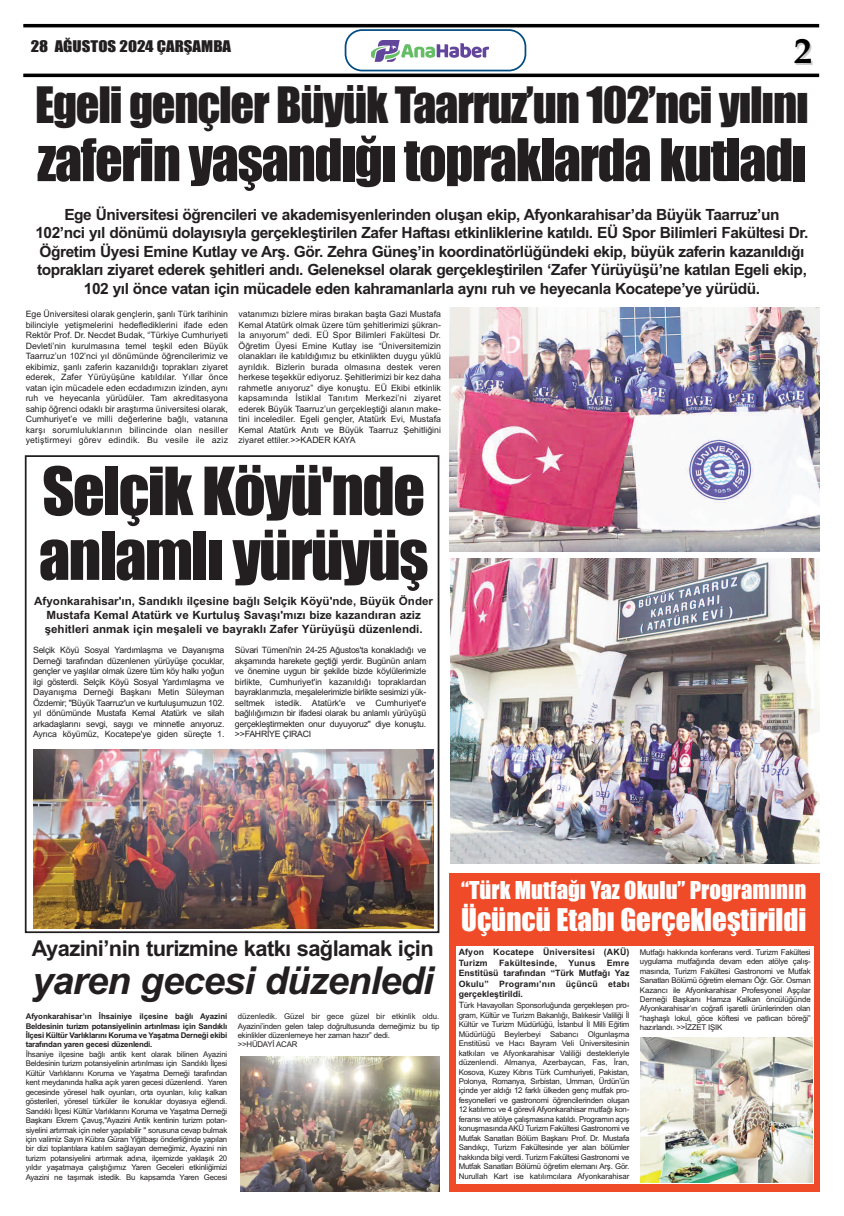
<style>
.page{position:relative;width:844px;height:1216px;background:#fff}
.page>*{position:absolute;margin:0;border:0;box-sizing:border-box;transform-origin:0 0}
.t1{font:61.25px/64.8px "Impact";letter-spacing:-.025em;color:#231f20}
.t2{font:54.25px "Impact";letter-spacing:-.025em;color:#231f20}
.t3{font:46.38px "Impact";letter-spacing:-.025em;color:#231f20}
.t4{font:italic 700 38.5px "Arial";letter-spacing:-.03em;color:#231f20}
.t5{font:700 36.57px "Palatino";color:#000}
.t6{font:28.88px "Impact";color:#fff}
.t7{font:22.75px "Impact";color:#fff}
.t8{font:700 21.88px "Arial";letter-spacing:-.03em;color:#231f20}
.t9{font:700 15.49px/18.6px "Arial";letter-spacing:-.03em;color:#231f20;text-align:center}
.t10{font:14.88px "Impact";color:#231f20;scale:1.13 1}
.t11{font:700 11.38px/13.7px "Arial";color:#231f20;text-align:center}
.t12{font:8.75px/10.5px "Arial";letter-spacing:-.015em;color:#231f20;text-align:justify}
.t13{font:700 8.75px/10.5px "Arial";letter-spacing:.02em;color:#231f20}
.t14{font:7.88px/9.5px "Arial";letter-spacing:-.03em;color:#231f20;text-align:justify}
.t15{font:700 7.88px/9.5px "Arial";letter-spacing:-.03em;color:#231f20;text-align:justify}
.s1{font-size:8.75px}
</style>
<div class="page">
<hr style="left:23px;top:74px;width:796px;height:3px;background:#000">
<svg style="left:344px;top:29px;width:182px;height:42px"></svg>
<img style="left:371px;top:37px;width:117px;height:26px">
<hr style="left:23px;top:24px;width:796px;height:3px;background:#000">
<img style="left:450px;top:308px;width:369px;height:243px">
<img style="left:450px;top:558px;width:369px;height:305px">
<div style="left:25px;top:455px;width:414px;height:478px;border:2px solid #231f20"></div>
<img style="left:33px;top:749px;width:400px;height:179px">
<div style="left:449px;top:872px;width:370px;height:319px;background:#f04b28"></div>
<div style="left:456px;top:946px;width:357px;height:237px;background:#fff"></div>
<img style="left:640px;top:1037px;width:172px;height:145px">
<img style="left:240px;top:1056px;width:199px;height:135px">
<h3 class="t10" style="left:31px;top:38px;width:179px">28 AĞUSTOS 2024 ÇARŞAMBA</h3>
<h3 class="t5" style="left:793px;top:29px;width:20px">2</h3>
<h3 class="t3" style="left:35px;top:80px;width:775px">Egeli gençler Büyük Taarruz’un 102’nci yılını</h3>
<h2 class="t2" style="left:37px;top:131px;width:770px">zaferin yaşandığı topraklarda kutladı</h2>
<p class="t9" style="left:35px;top:205px;width:774px">Ege Üniversitesi öğrencileri ve akademisyenlerinden oluşan ekip, Afyonkarahisar’da Büyük Taarruz’un<br>102’nci yıl dönümü dolayısıyla gerçekleştirilen Zafer Haftası etkinliklerine katıldı. EÜ Spor Bilimleri Fakültesi Dr.<br>Öğretim Üyesi Emine Kutlay ve Arş. Gör. Zehra Güneş’in koordinatörlüğündeki ekip, büyük zaferin kazanıldığı toprakları ziyaret ederek şehitleri andı. Geleneksel olarak gerçekleştirilen ‘Zafer Yürüyüşü’ne katılan Egeli ekip, 102 yıl önce vatan için mücadele eden kahramanlarla aynı ruh ve heyecanla Kocatepe’ye yürüdü.</p>
<p class="t12" style="left:26px;top:309px;width:204px">Ege Üniversitesi olarak gençlerin, şanlı Türk tarihinin bilinciyle yetişmelerini hedeflediklerini ifade eden Rektör Prof. Dr. Necdet Budak, “Türkiye Cumhuriyeti Devleti’nin kurulmasına temel teşkil eden Büyük Taarruz’un 102’nci yıl dönümünde öğrencilerimiz ve ekibimiz, şanlı zaferin kazanıldığı toprakları ziyaret ederek, Zafer Yürüyüşüne katıldılar. Yıllar önce vatan için mücadele eden ecdadımızın izinden, aynı ruh ve heyecanla yürüdüler. Tam akreditasyona sahip öğrenci odaklı bir araştırma üniversitesi olarak, Cumhuriyet’e ve milli değerlerine bağlı, vatanına karşı sorumluluklarının bilincinde olan nesiller yetiştirmeyi görev edindik. Bu vesile ile aziz</p>
<p class="t12" style="left:238px;top:309px;width:204px">vatanımızı bizlere miras bırakan başta Gazi Mustafa Kemal Atatürk olmak üzere tüm şehitlerimizi şükran&shy;la anıyorum” dedi. EÜ Spor Bilimleri Fakültesi Dr.<br>Öğretim Üyesi Emine Kutlay ise “Üniversitemizin olanakları ile katıldığımız bu etkinlikten duygu yüklü ayrıldık. Bizlerin burada olmasına destek veren herkese teşekkür ediyoruz. Şehitlerimizi bir kez daha rahmetle anıyoruz” diye konuştu. EÜ Ekibi etkinlik kapsamında İstiklal Tanıtım Merkezi’ni ziyaret ederek Büyük Taarruz’un gerçekleştiği alanın make&shy;tini incelediler. Egeli gençler, Atatürk Evi, Mustafa Kemal Atatürk Anıtı ve Büyük Taarruz Şehitliğini ziyaret ettiler.&gt;&gt;KADER KAYA</p>
<h1 class="t1" style="left:39px;top:461px;width:391px">Selçik Köyü'nde anlamlı yürüyüş</h1>
<h3 class="t11" style="left:34px;top:594px;width:400px">Afyonkarahisar'ın, Sandıklı ilçesine bağlı Selçik Köyü'nde, Büyük Önder<br>Mustafa Kemal Atatürk ve Kurtuluş Savaşı'mızı bize kazandıran aziz şehitleri anmak için meşaleli ve bayraklı Zafer Yürüyüşü düzenlendi.</h3>
<p class="t12" style="left:33px;top:645px;width:193px">Selçik Köyü Sosyal Yardımlaşma ve Dayanışma Derneği tarafından düzenlenen yürüyüşe çocuklar, gençler ve yaşlılar olmak üzere tüm köy halkı yoğun ilgi gösterdi. Selçik Köyü Sosyal Yardımlaşma ve Dayanışma Derneği Başkanı Metin Süleyman Özdemir; "Büyük Taarruz'un ve kurtuluşumuzun 102. yıl dönümünde Mustafa Kemal Atatürk ve silah arkadaşlarını sevgi, saygı ve minnetle anıyoruz.<br>Ayrıca köyümüz, Kocatepe'ye giden süreçte 1.</p>
<p class="t12" style="left:235px;top:645px;width:193px">Süvari Tümeni'nin 24-25 Ağustos'ta konakladığı ve akşamında harekete geçtiği yerdir. Bugünün anlam ve önemine uygun bir şekilde bizde köylülerimizle birlikte, Cumhuriyet'in kazanıldığı topraklardan bayraklarımızla, meşalelerimizle birlikte sesimizi yük&shy;seltmek istedik. Atatürk'e ve Cumhuriyet'e bağlılığımızın bir ifadesi olarak bu anlamlı yürüyüşü gerçekleştirmekten onur duyuyoruz" diye konuştu. &gt;&gt;FAHRİYE ÇIRACI</p>
<h3 class="t8" style="left:32px;top:935px;width:403px">Ayazini’nin turizmine katkı sağlamak için</h3>
<h3 class="t4" style="left:32px;top:958px;width:403px">yaren gecesi düzenledi</h3>
<p class="t15" style="left:26px;top:1011px;width:203px">Afyonkarahisar’ın İhsainiye ilçesine bağlı Ayazini Beldesinin turizm potansiyelinin artırılması için Sandıklı İlçesi Kültür Varlıklarını Koruma ve Yaşatma Derneği ekibi tarafından yaren gecesi düzenlendi.</p>
<p class="t14" style="left:26px;top:1049px;width:203px">İhsaniye ilçesine bağlı antik kent olarak bilinen Ayazini Beldesinin turizm potansiyelinin artırılması için Sandıklı İlçesi Kültür Varlıklarını Koruma ve Yaşatma Derneği tarafından kent meydanında halka açık yaren gecesi düzenlendi. Yaren gecesinde yöresel halk oyunları, orta oyunları, kılıç kalkan gösterileri, yöresel türküler ile konuklar doyasıya eğlendi.<br>Sandıklı İlçesi Kültür Varlıklarını Koruma ve Yaşatma Derneği Başkanı Ekrem Çavuş,"Ayazini Antik kentinin turizm potan&shy;siyelini artırmak için neler yapılabilir " sorusuna cevap bulmak için valimiz Sayın Kübra Güran Yiğitbaşı önderliğinde yapılan bir dizi toplantılara katılım sağlayan derneğimiz, Ayazini nin turizm potansiyelini artırmak adına, ilçemizde yaklaşık 20 yıldır yaşatmaya çalıştığımız Yaren Geceleri etkinliğimizi Ayazini ne taşımak istedik. Bu kapsamda Yaren Gecesi</p>
<p class="t14" style="left:238px;top:1011px;width:203px;text-align:left">düzenledik. Güzel bir gece güzel bir etkinlik oldu.<br>Ayazini’inden gelen talep doğrultusunda derneğimiz bu tip ekinlikler düzenlemeye her zaman hazır” dedi.<br>&gt;&gt;HÜDAYİ ACAR</p>
<h3 class="t7" style="left:461px;top:877px;width:346px">“Türk Mutfağı Yaz Okulu” Programının</h3>
<h3 class="t6" style="left:461px;top:904px;width:347px">Üçüncü Etabı Gerçekleştirildi</h3>
<p class="t13" style="left:458px;top:947px;width:172px">Afyon Kocatepe Üniversitesi (AKÜ)<br>Turizm</p>
<p class="t14" style="left:639px;top:947px;width:172px">Mutfağı hakkında konferans verdi. Turizm Fakültesi uygulama mutfağında devam eden atölye çalış&shy;masında, Turizm Fakültesi Gastronomi ve Mutfak Sanatları Bölümü öğretim elemanı Öğr. Gör. Osman Kazancı ile Afyonkarahisar Profesyonel Aşçılar Derneği Başkanı Hamza Kalkan öncülüğünde Afyonkarahisar’ın coğrafi işaretli ürünlerinden olan “haşhaşlı lokul, göce köftesi ve patlıcan böreği” hazırlandı. &gt;&gt;İZZET IŞIK</p>
<p class="t13" style="left:499px;top:957px;width:60px">Fakültesinde,</p>
<p class="t13" style="left:568px;top:957px;width:29px">Yunus</p>
<p class="t13" style="left:458px;top:957px;width:172px;text-align:justify;text-indent:148px">Emre Enstitüsü tarafından “Türk Mutfağı Yaz Okulu” Programı’nın üçüncü etabı gerçekleştirildi.</p>
<p class="t14" style="left:458px;top:1000px;width:172px"><span class="s1">T</span>ürk Havayolları Sponsorluğunda gerçekleşen pro&shy;gram, Kültür ve Turizm Bakanlığı, Balıkesir Valiliği İl Kültür ve Turizm Müdürlüğü, İstanbul İl Milli Eğitim Müdürlüğü Beylerbeyi Sabancı Olgunlaşma Enstitüsü ve Hacı Bayram Veli Üniversitesinin katkıları ve Afyonkarahisar Valiliği destekleriyle düzenlendi. Almanya, Azerbaycan, Fas, İran, Kosova, Kuzey Kıbrıs Türk Cumhuriyeti, Pakistan, Polonya, Romanya, Sırbistan, Umman, Ürdün’ün içinde yer aldığı 12 farklı ülkeden genç mutfak pro&shy;fesyonelleri ve gastronomi öğrencilerinden oluşan 12 katılımcı ve 4 görevli Afyonkarahisar mutfağı kon&shy;feransı ve atölye çalışmasına katıldı. Programın açış konuşmasında AKÜ Turizm Fakültesi Gastronomi ve Mutfak Sanatları Bölüm Başkanı Prof. Dr. Mustafa Sandıkçı, Turizm Fakültesinde yer alan bölümler hakkında bilgi verdi. Turizm Fakültesi Gastronomi ve Mutfak Sanatları Bölümü öğretim elemanı Arş. Gör.<br>Nurullah Kart ise katılımcılara Afyonkarahisar</p>
</div>
